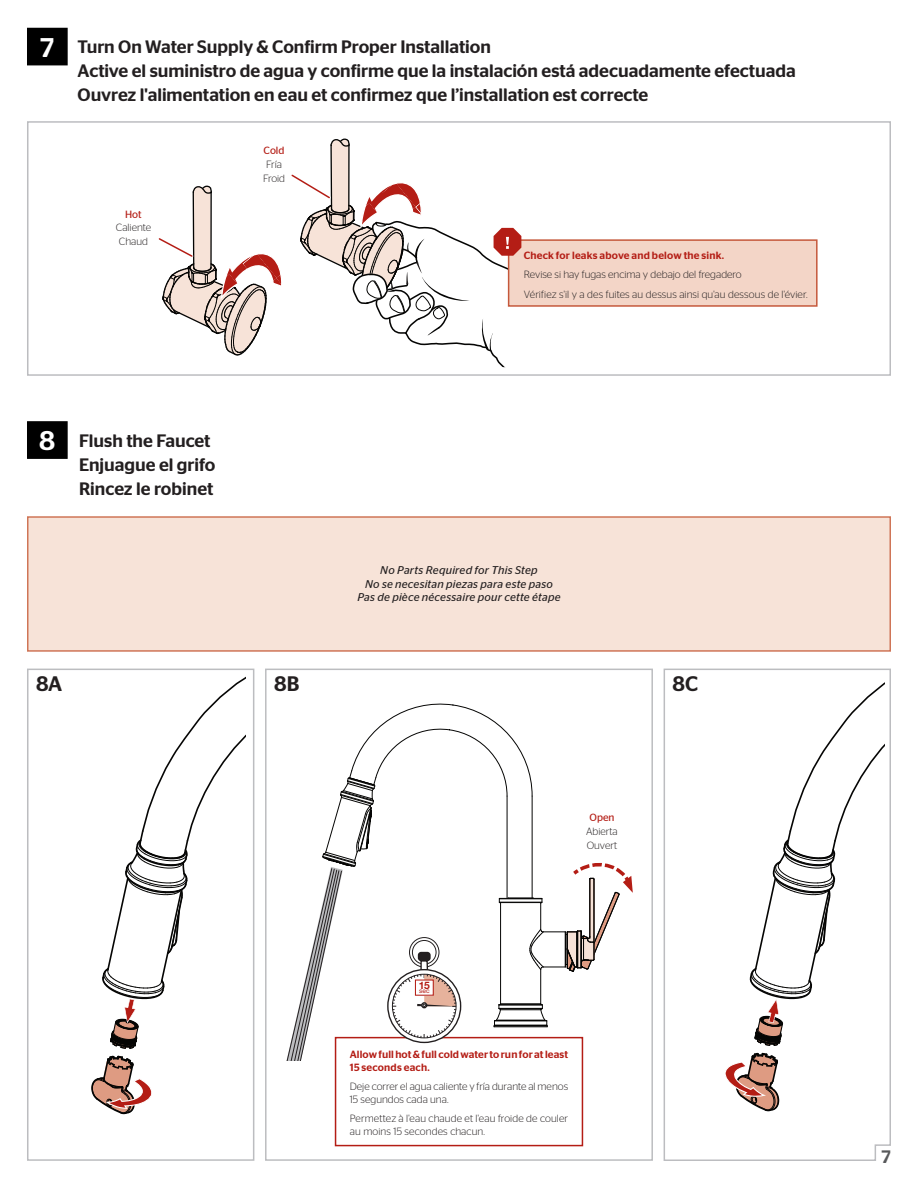
<style>
.page{position:relative;width:918px;height:1188px;background:#fff}
.page>*{position:absolute;margin:0;border:0;box-sizing:border-box;transform-origin:0 0}
.t1{font:500 27px "Stag Sans";color:#fff}
.t2{font:500 21px "Stag Sans";color:#231f20}
.t3{font:500 18px "Stag Sans";color:#231f20}
.t4{font:500 18px "Stag Sans";color:#57585a}
.t5{font:italic 11.25px "Stag Sans";letter-spacing:.015em;color:#231f20}
.Text{font:300 10.5px/12.6px "Stag Sans";letter-spacing:.005em;color:#231f20}
.Text-2{font:500 10.5px/12.6px "Stag Sans";letter-spacing:.015em;color:#b41d15}
.t6{font:10.5px "Stag Sans";color:#b41d15}
.t7{font:6.6px "Helvetica Neue";color:#b41d15}
</style>
<div class="page">
<div style="left:27px;top:28px;width:41px;height:37px;background:#000;border:1px solid #000"></div>
<div style="left:27px;top:121px;width:864px;height:255px;border:2px solid #bcbdc0"></div>
<div style="left:27px;top:421px;width:41px;height:38px;background:#000;border:1px solid #000"></div>
<div style="left:27px;top:516px;width:864px;height:136px;background:#f7e3d8;border:2px solid #cf7557"></div>
<svg style="left:663px;top:668px;width:228px;height:493px"></svg>
<div style="left:27px;top:669px;width:227px;height:492px;border:2px solid #bcbdc0"></div>
<div style="left:265px;top:669px;width:388px;height:492px;border:2px solid #bcbdc0"></div>
<svg style="left:91px;top:677px;width:154px;height:438px"></svg>
<svg style="left:749px;top:1112px;width:136px;height:10px"></svg>
<svg style="left:725px;top:677px;width:160px;height:435px"></svg>
<div style="left:335px;top:1037px;width:248px;height:109px;border:2px solid #b41d15"></div>
<svg style="left:286px;top:703px;width:347px;height:358px"></svg>
<div style="left:508px;top:239px;width:310px;height:68px;background:#f3d5c7;border:2px solid #c5583b"></div>
<svg style="left:291px;top:138px;width:259px;height:229px"></svg>
<svg style="left:158px;top:185px;width:124px;height:171px"></svg>
<p class="t1" style="left:40px;top:32px;width:16px">7</p>
<p class="t3" style="left:78px;top:37px;width:415px">Turn On Water Supply &amp; Confirm Proper Installation</p>
<p class="t3" style="left:78px;top:61px;width:720px">Active el suministro de agua y confirme que la instalación está adecuadamente efectuada</p>
<p class="t3" style="left:78px;top:85px;width:572px">Ouvrez l'alimentation en eau et confirmez que l’installation est correcte</p>
<p class="t6" style="left:125px;top:208px;width:18px">Hot</p>
<p class="Text" style="left:116px;top:221px;width:37px">Caliente</p>
<p class="Text" style="left:119px;top:235px;width:31px">Chaud</p>
<p class="t6" style="left:264px;top:145px;width:22px">Cold</p>
<p class="Text" style="left:266px;top:158px;width:17px">Fría</p>
<p class="Text" style="left:263px;top:172px;width:24px">Froid</p>
<p class="Text-2" style="left:524px;top:249px;width:202px">Check for leaks above and below the sink.</p>
<p class="Text" style="left:524px;top:268px;width:219px">Revise si hay fugas encima y debajo del fregadero</p>
<p class="Text" style="left:524px;top:288px;width:285px">Vérifiez s'il y a des fuites au dessus ainsi qu'au dessous de l'évier.</p>
<p class="t1" style="left:39px;top:425px;width:18px">8</p>
<p class="t3" style="left:79px;top:430px;width:133px">Flush the Faucet</p>
<p class="t3" style="left:79px;top:454px;width:138px">Enjuague el grifo</p>
<p class="t3" style="left:79px;top:478px;width:136px">Rincez le robinet</p>
<p class="t5" style="left:380px;top:564px;width:159px">No Parts Required for This Step</p>
<p class="t5" style="left:365px;top:578px;width:189px">No se necesitan piezas para este paso</p>
<p class="t5" style="left:357px;top:591px;width:205px">Pas de pièce nécessaire pour cette étape</p>
<p class="t2" style="left:36px;top:672px;width:28px">8A</p>
<p class="t2" style="left:274px;top:672px;width:27px">8B</p>
<p class="t2" style="left:673px;top:672px;width:27px">8C</p>
<p class="t6" style="left:590px;top:812px;width:26px">Open</p>
<p class="Text" style="left:586px;top:825px;width:33px">Abierta</p>
<p class="Text" style="left:587px;top:839px;width:32px">Ouvert</p>
<p class="t7" style="left:419px;top:987px;width:13px"><sup>15</sup>sec</p>
<p class="Text-2" style="left:350px;top:1048px;width:220px">Allow full hot &amp; full cold water to run for at least<br>15 seconds each.</p>
<p class="Text" style="left:350px;top:1080px;width:220px">Deje correr el agua caliente y fría durante al menos<br>15 segundos cada una.</p>
<p class="Text" style="left:350px;top:1112px;width:220px">Permettez à l'eau chaude et l'eau froide de couler au moins 15 secondes chacun.</p>
<h3 class="t4" style="left:882px;top:1146px;width:11px">7</h3>
</div>
